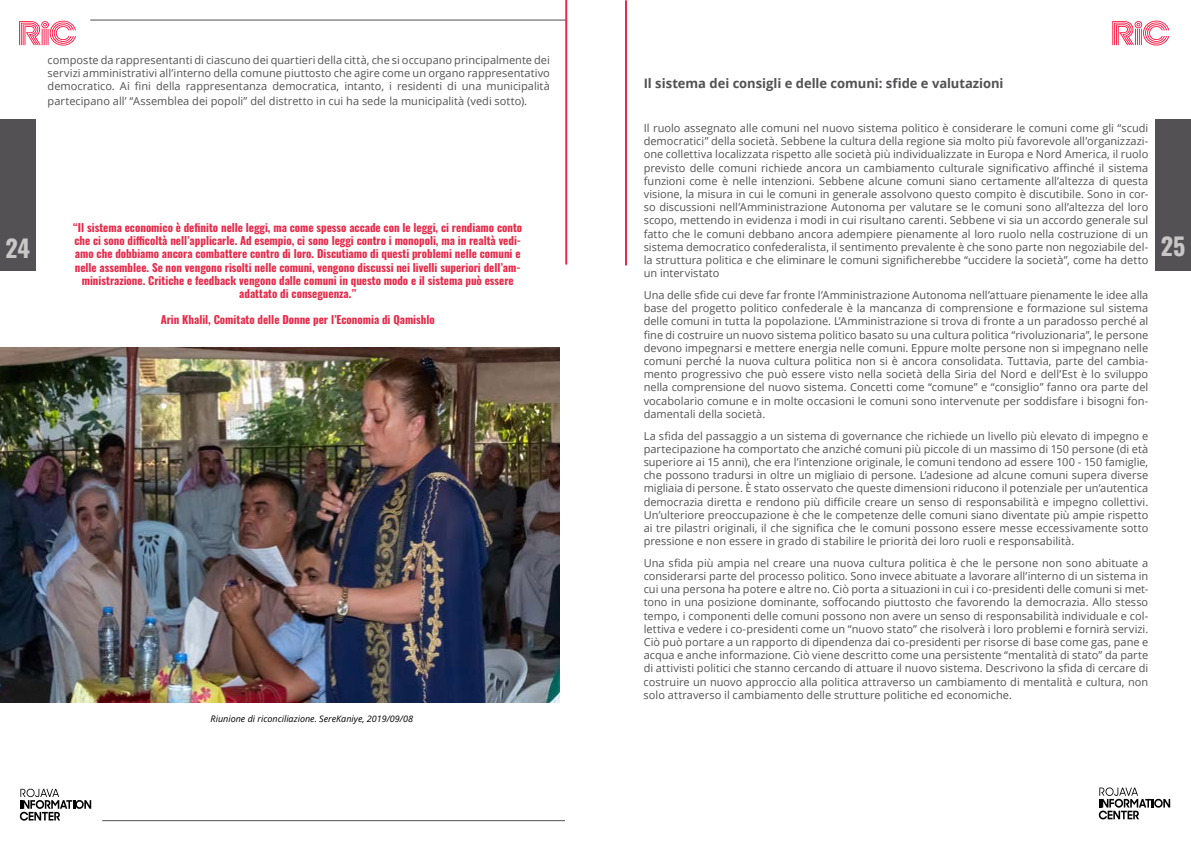
<style>
.page{position:relative;width:1191px;height:842px;background:#fff}
.page>*{position:absolute;margin:0;border:0;box-sizing:border-box;transform-origin:0 0}
.t1{font:700 24px "Oswald";color:#c8c6c6}
.t2{font:700 13px "Open Sans";letter-spacing:-.005em;color:#535153}
.t3{font:11px/13.2px "Open Sans";color:#535153;text-align:justify}
.t4{font:700 11px/13.2px "Oswald";color:#e72b48;text-align:center}
.t5{font:italic 9px "Open Sans";color:#000}
</style>
<div class="page">
<svg style="left:1098px;top:787px;width:72px;height:32px"></svg>
<hr style="left:625px;top:0;width:2px;height:265px;background:#e72b48">
<div style="left:1155px;top:120px;width:36px;height:151px;background:#535153"></div>
<svg style="left:1112px;top:21px;width:57px;height:25px"></svg>
<hr style="left:90px;top:20px;width:476px;height:1px;background:#535153">
<svg style="left:20px;top:788px;width:71px;height:33px"></svg>
<hr style="left:102px;top:820px;width:463px;height:1px;background:#535153">
<hr style="left:565px;top:0;width:2px;height:264px;background:#e72b48">
<div style="left:0;top:119px;width:36px;height:152px;background:#535153"></div>
<svg style="left:19px;top:21px;width:57px;height:25px"></svg>
<img style="left:0;top:347px;width:559px;height:356px">
<p class="t3" style="left:48px;top:53px;width:504px">composte da rappresentanti di ciascuno dei quartieri della città, che si occupano principalmente dei servizi amministrativi all’interno della comune piuttosto che agire come un organo rappresentativo democratico. Ai fini della rappresentanza democratica, intanto, i residenti di una municipalità</p>
<p class="t3" style="left:48px;top:94px;width:481px">partecipano all’ “Assemblea dei popoli” del distretto in cui ha sede la municipalità (vedi sotto).</p>
<p class="t2" style="left:643px;top:74px;width:361px">Il sistema dei consigli e delle comuni: sfide e valutazioni</p>
<p class="t3" style="left:643px;top:121px;width:506px">Il ruolo assegnato alle comuni nel nuovo sistema politico è considerare le comuni come gli “scudi democratici” della società. Sebbene la cultura della regione sia molto più favorevole all’organizzazi&shy;one collettiva localizzata rispetto alle società più individualizzate in Europa e Nord America, il ruolo previsto delle comuni richiede ancora un cambiamento culturale significativo affinché il sistema funzioni come è nelle intenzioni. Sebbene alcune comuni siano certamente all’altezza di questa visione, la misura in cui le comuni in generale assolvono questo compito è discutibile. Sono in cor&shy;so discussioni nell’Amministrazione Autonoma per valutare se le comuni sono all’altezza del loro scopo, mettendo in evidenza i modi in cui risultano carenti. Sebbene vi sia un accordo generale sul fatto che le comuni debbano ancora adempiere pienamente al loro ruolo nella costruzione di un sistema democratico confederalista, il sentimento prevalente è che sono parte non negoziabile del&shy;la struttura politica e che eliminare le comuni significherebbe “uccidere la società”, come ha detto un intervistato</p>
<p class="t3" style="left:643px;top:288px;width:506px">Una delle sfide cui deve far fronte l’Amministrazione Autonoma nell’attuare pienamente le idee alla base del progetto politico confederale è la mancanza di comprensione e formazione sul sistema delle comuni in tutta la popolazione. L’Amministrazione si trova di fronte a un paradosso perché al fine di costruire un nuovo sistema politico basato su una cultura politica “rivoluzionaria”, le persone devono impegnarsi e mettere energia nelle comuni. Eppure molte persone non si impegnano nelle comuni perché la nuova cultura politica non si è ancora consolidata. Tuttavia, parte del cambia&shy;mento progressivo che può essere visto nella società della Siria del Nord e dell’Est è lo sviluppo nella comprensione del nuovo sistema. Concetti come “comune” e “consiglio” fanno ora parte del vocabolario comune e in molte occasioni le comuni sono intervenute per soddisfare i bisogni fon&shy;damentali della società.</p>
<p class="t3" style="left:643px;top:429px;width:506px">La sfida del passaggio a un sistema di governance che richiede un livello più elevato di impegno e partecipazione ha comportato che anziché comuni più piccole di un massimo di 150 persone (di età superiore ai 15 anni), che era l’intenzione originale, le comuni tendono ad essere 100 - 150 famiglie, che possono tradursi in oltre un migliaio di persone. L’adesione ad alcune comuni supera diverse migliaia di persone. È stato osservato che queste dimensioni riducono il potenziale per un’autentica democrazia diretta e rendono più difficile creare un senso di responsabilità e impegno collettivi.<br>Un’ulteriore preoccupazione è che le competenze delle comuni siano diventate più ampie rispetto ai tre pilastri originali, il che significa che le comuni possono essere messe eccessivamente sotto pressione e non essere in grado di stabilire le priorità dei loro ruoli e responsabilità.</p>
<p class="t3" style="left:643px;top:556px;width:506px">Una sfida più ampia nel creare una nuova cultura politica è che le persone non sono abituate a considerarsi parte del processo politico. Sono invece abituate a lavorare all’interno di un sistema in cui una persona ha potere e altre no. Ciò porta a situazioni in cui i co-presidenti delle comuni si met&shy;tono in una posizione dominante, soffocando piuttosto che favorendo la democrazia. Allo stesso tempo, i componenti delle comuni possono non avere un senso di responsabilità individuale e col&shy;lettiva e vedere i co-presidenti come un “nuovo stato” che risolverà i loro problemi e fornirà servizi.<br>Ciò può portare a un rapporto di dipendenza dai co-presidenti per risorse di base come gas, pane e acqua e anche informazione. Ciò viene descritto come una persistente “mentalità di stato” da parte di attivisti politici che stanno cercando di attuare il nuovo sistema. Descrivono la sfida di cercare di costruire un nuovo approccio alla politica attraverso un cambiamento di mentalità e cultura, non solo attraverso il cambiamento delle strutture politiche ed economiche.</p>
<p class="t4" style="left:73px;top:222px;width:450px">“Il sistema economico è definito nelle leggi, ma come spesso accade con le leggi, ci rendiamo conto che ci sono difficoltà nell’applicarle. Ad esempio, ci sono leggi contro i monopoli, ma in realtà vedi&shy;amo che dobbiamo ancora combattere contro di loro. Discutiamo di questi problemi nelle comuni e nelle assemblee. Se non vengono risolti nelle comuni, vengono discussi nei livelli superiori dell’am&shy;ministrazione. Critiche e feedback vengono dalle comuni in questo modo e il sistema può essere adattato di conseguenza.”</p>
<p class="t4" style="left:161px;top:314px;width:276px">Arin Khalil, Comitato delle Donne per l’Economia di Qamishlo</p>
<h1 class="t1" style="left:5px;top:236px;width:26px">24</h1>
<h1 class="t1" style="left:1160px;top:234px;width:26px">25</h1>
<p class="t5" style="left:211px;top:712px;width:204px">Riunione di riconciliazione. SereKaniye, 2019/09/08</p>
</div>
